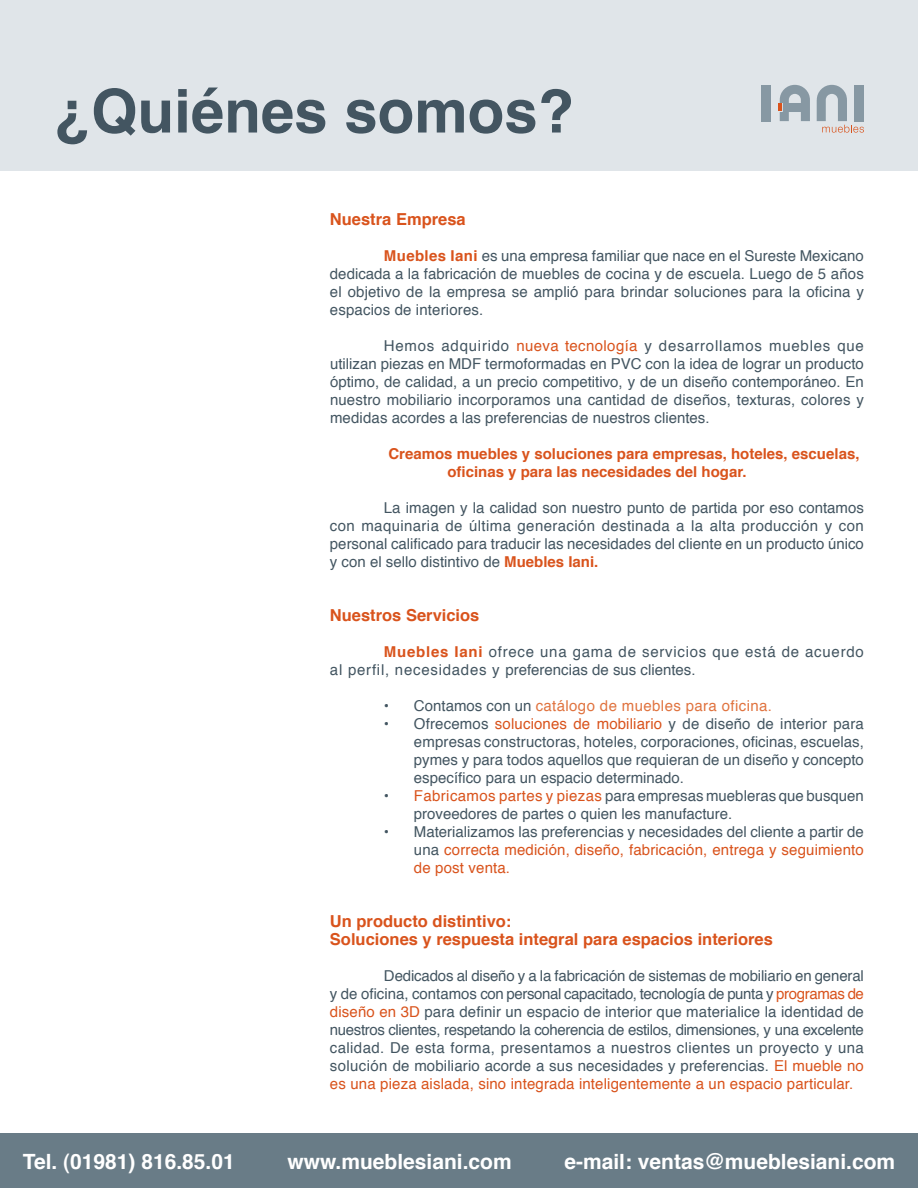
<style>
.page{position:relative;width:918px;height:1188px;background:#fff}
.page>*{position:absolute;margin:0;border:0;box-sizing:border-box;transform-origin:0 0}
.t1{font:700 60px "Helvetica";color:#435561}
.t2{font:700 21px "Helvetica";color:#fff}
.t3{font:700 16.5px/18px "Helvetica";color:#d9531c}
.t4{font:15px/18px "Helvetica";color:#435561;text-align:justify}
.t5{font:15px/18px "Helvetica";letter-spacing:.01em;color:#d9531c;text-align:justify}
.t6{font:15px/18px "Helvetica";letter-spacing:.05em;color:#435561}
.t7{font:700 15px/18px "Helvetica";color:#d9531c}
.t8{font:15px "Helvetica";letter-spacing:.025em;color:#e0733f}
.s1{font-weight:700;color:#d9531c}
.s2{color:#d9531c}
.s3{color:#435561}
</style>
<div class="page">
<div style="left:0;top:1134px;width:918px;height:54px;background:#697c87"></div>
<div style="left:0;top:0;width:918px;height:170px;background:#e0e5e9"></div>
<div style="left:761px;top:92px;width:9px;height:29px;background:#8798a3"></div>
<div style="left:761px;top:85px;width:9px;height:6px;background:#8798a3"></div>
<svg style="left:779px;top:85px;width:31px;height:36px"></svg>
<svg style="left:817px;top:85px;width:47px;height:48px"></svg>
<h1 class="t1" style="left:54px;top:63px;width:522px">¿Quiénes somos?</h1>
<p class="t3" style="left:330px;top:210px;width:137px">Nuestra Empresa</p>
<p class="t4" style="left:330px;top:247px;width:535px;text-indent:54px"><span class="s1">Muebles Iani</span> es una empresa familiar que nace en el Sureste Mexicano dedicada a la fabricación de muebles de cocina y de escuela. Luego de 5 años el objetivo de la empresa se amplió para brindar soluciones para la oficina y espacios de interiores.</p>
<p class="t4" style="left:330px;top:337px;width:535px;text-indent:54px">Hemos adquirido <span class="s2">nueva tecnología</span> y desarrollamos muebles que utilizan piezas en MDF termoformadas en PVC con la idea de lograr un producto óptimo, de calidad, a un precio competitivo, y de un diseño contemporáneo. En nuestro mobiliario incorporamos una cantidad de diseños, texturas, colores y medidas acordes a las preferencias de nuestros clientes.</p>
<p class="t7" style="left:447px;top:445px;width:414px;text-indent:-59px">Creamos muebles y soluciones para empresas, hoteles, escuelas, oficinas y para las necesidades del hogar.</p>
<p class="t4" style="left:330px;top:499px;width:535px;text-indent:54px">La imagen y la calidad son nuestro punto de partida por eso contamos con maquinaria de última generación destinada a la alta producción y con personal calificado para traducir las necesidades del cliente en un producto único y con el sello distintivo de <span class="s1">Muebles Iani.</span></p>
<p class="t3" style="left:330px;top:606px;width:151px">Nuestros Servicios</p>
<p class="t6" style="left:330px;top:643px;width:535px;text-indent:54px"><span class="s1">Muebles Iani</span> ofrece una gama de servicios que está de acuerdo al perfil, necesidades y preferencias de sus clientes.</p>
<p class="t8" style="left:384px;top:694px;width:390px"><span class="s3">• Contamos con un</span> catálogo de muebles para oficina.</p>
<p class="t4" style="left:414px;top:715px;width:451px;text-indent:-30px">• Ofrecemos <span class="s2">soluciones de mobiliario</span> y de diseño de interior para empresas constructoras, hoteles, corporaciones, oficinas, escuelas, pymes y para todos aquellos que requieran de un diseño y concepto específico para un espacio determinado.</p>
<p class="t4" style="left:414px;top:787px;width:451px;text-indent:-30px">• <span class="s2">Fabricamos partes y piezas</span> para empresas muebleras que busquen proveedores de partes o quien les manufacture.</p>
<p class="t5" style="left:414px;top:823px;width:451px;text-indent:-30px"><span class="s3">• Materializamos las preferencias y necesidades del cliente a partir de una</span> correcta medición, diseño, fabricación, entrega y seguimiento de post venta.</p>
<p class="t3" style="left:330px;top:912px;width:444px">Un producto distintivo:<br>Soluciones y respuesta integral para espacios interiores</p>
<p class="t4" style="left:330px;top:967px;width:536px;text-indent:54px">Dedicados al diseño y a la fabricación de sistemas de mobiliario en general y de oficina, contamos con personal capacitado, tecnología de punta y <span class="s2">programas de diseño en 3D</span> para definir un espacio de interior que materialice la identidad de nuestros clientes, respetando la coherencia de estilos, dimensiones, y una excelente calidad. De esta forma, presentamos a nuestros clientes un proyecto y una solución de mobiliario acorde a sus necesidades y preferencias. <span class="s2">El mueble no es una pieza aislada, sino integrada inteligentemente a un espacio particular.</span></p>
<h2 class="t2" style="left:23px;top:1145px;width:214px">Tel. (01981) 816.85.01</h2>
<h2 class="t2" style="left:287px;top:1145px;width:226px">www.mueblesiani.com</h2>
<h2 class="t2" style="left:564px;top:1145px;width:332px">e-mail: ventas@mueblesiani.com</h2>
</div>
